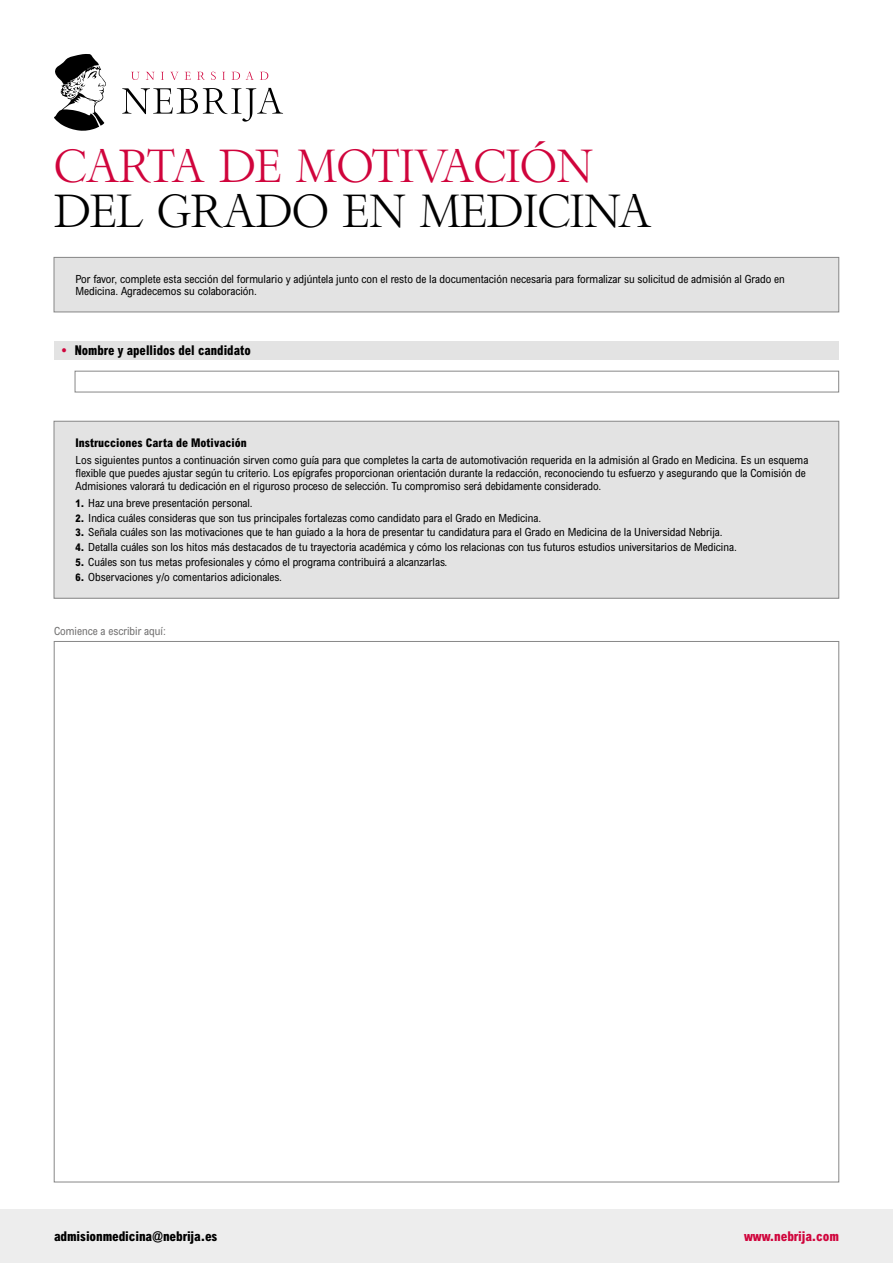
<style>
.page{position:relative;width:893px;height:1263px;background:#fff}
.page>*{position:absolute;margin:0;border:0;box-sizing:border-box;transform-origin:0 0}
.t1{font:45px "Bembo Titling";letter-spacing:-.01em;color:#000}
.t2{font:45px "Bembo Titling";letter-spacing:-.01em;color:#d0043c}
.t3{font:800 condensed 13.5px "Arial MT Pro";color:#000;scale:.95 1}
.t4{font:800 condensed 13.5px "Arial MT Pro";color:#000}
.t5{font:800 condensed 13.5px "Arial MT Pro";letter-spacing:-.01em;color:#d0043c}
.t6{font:800 condensed 12px "Arial MT Pro";color:#000}
.t7{font:condensed 11.25px/12.8px "Arial MT Pro";color:#000}
.t8{font:condensed 11.25px "Arial MT Pro";color:#706f6f}
.s1{color:#d0043c}
.s2{font-weight:800;font-size:10.5px}
</style>
<div class="page">
<div style="left:0;top:1209px;width:893px;height:54px;background:#ededed"></div>
<svg style="left:54px;top:54px;width:52px;height:77px"></svg>
<svg style="left:131px;top:72px;width:137px;height:8px"></svg>
<svg style="left:122px;top:88px;width:161px;height:34px"></svg>
<div style="left:54px;top:257px;width:785px;height:55px;background:#e3e3e3"></div>
<div style="left:54px;top:257px;width:785px;height:55px;border:1px solid #878787"></div>
<div style="left:54px;top:421px;width:785px;height:177px;background:#e3e3e3"></div>
<div style="left:54px;top:421px;width:785px;height:177px;border:1px solid #878787"></div>
<div style="left:54px;top:341px;width:785px;height:18px;background:#e3e3e3"></div>
<div style="left:75px;top:371px;width:764px;height:21px;background:#fff;border:1px solid #878787"></div>
<h1 class="t2" style="left:54px;top:139px;width:541px">CARTA DE MOTIVACIÓN</h1>
<h1 class="t1" style="left:54px;top:184px;width:599px">DEL GRADO EN MEDICINA</h1>
<p class="t7" style="left:75px;top:273px;width:711px;line-height:12px">Por favor, complete esta sección del formulario y adjúntela junto con el resto de la documentación necesaria para formalizar su solicitud de admisión al Grado en<br>Medicina. Agradecemos su colaboración.</p>
<p class="t3" style="left:61px;top:342px;width:201px"><span class="s1">•</span> Nombre y apellidos del candidato</p>
<p class="t6" style="left:75px;top:436px;width:173px">Instrucciones Carta de Motivación</p>
<p class="t7" style="left:75px;top:454px;width:734px">Los siguientes puntos a continuación sirven como guía para que completes la carta de automotivación requerida en la admisión al Grado en Medicina. Es un esquema flexible que puedes ajustar según tu criterio. Los epígrafes proporcionan orientación durante la redacción, reconociendo tu esfuerzo y asegurando que la Comisión de<br>Admisiones valorará tu dedicación en el riguroso proceso de selección. Tu compromiso será debidamente considerado.</p>
<p class="t7" style="left:75px;top:497px;width:179px"><span class="s2">1.</span> Haz una breve presentación personal.</p>
<p class="t7" style="left:75px;top:511px;width:467px"><span class="s2">2.</span> Indica cuáles consideras que son tus principales fortalezas como candidato para el Grado en Medicina.</p>
<p class="t7" style="left:75px;top:526px;width:649px"><span class="s2">3.</span> Señala cuáles son las motivaciones que te han guiado a la hora de presentar tu candidatura para el Grado en Medicina de la Universidad Nebrija.</p>
<p class="t7" style="left:75px;top:541px;width:663px"><span class="s2">4.</span> Detalla cuáles son los hitos más destacados de tu trayectoria académica y cómo los relacionas con tus futuros estudios universitarios de Medicina.</p>
<p class="t7" style="left:75px;top:556px;width:373px"><span class="s2">5.</span> Cuáles son tus metas profesionales y cómo el programa contribuirá a alcanzarlas.</p>
<p class="t7" style="left:75px;top:571px;width:208px"><span class="s2">6.</span> Observaciones y/o comentarios adicionales.</p>
<p class="t8" style="left:54px;top:624px;width:113px">Comience a escribir aquí:</p>
<p class="t4" style="left:54px;top:1228px;width:165px">admisionmedicina@nebrija.es</p>
<p class="t5" style="left:744px;top:1228px;width:96px">www.nebrija.com</p>
</div>
